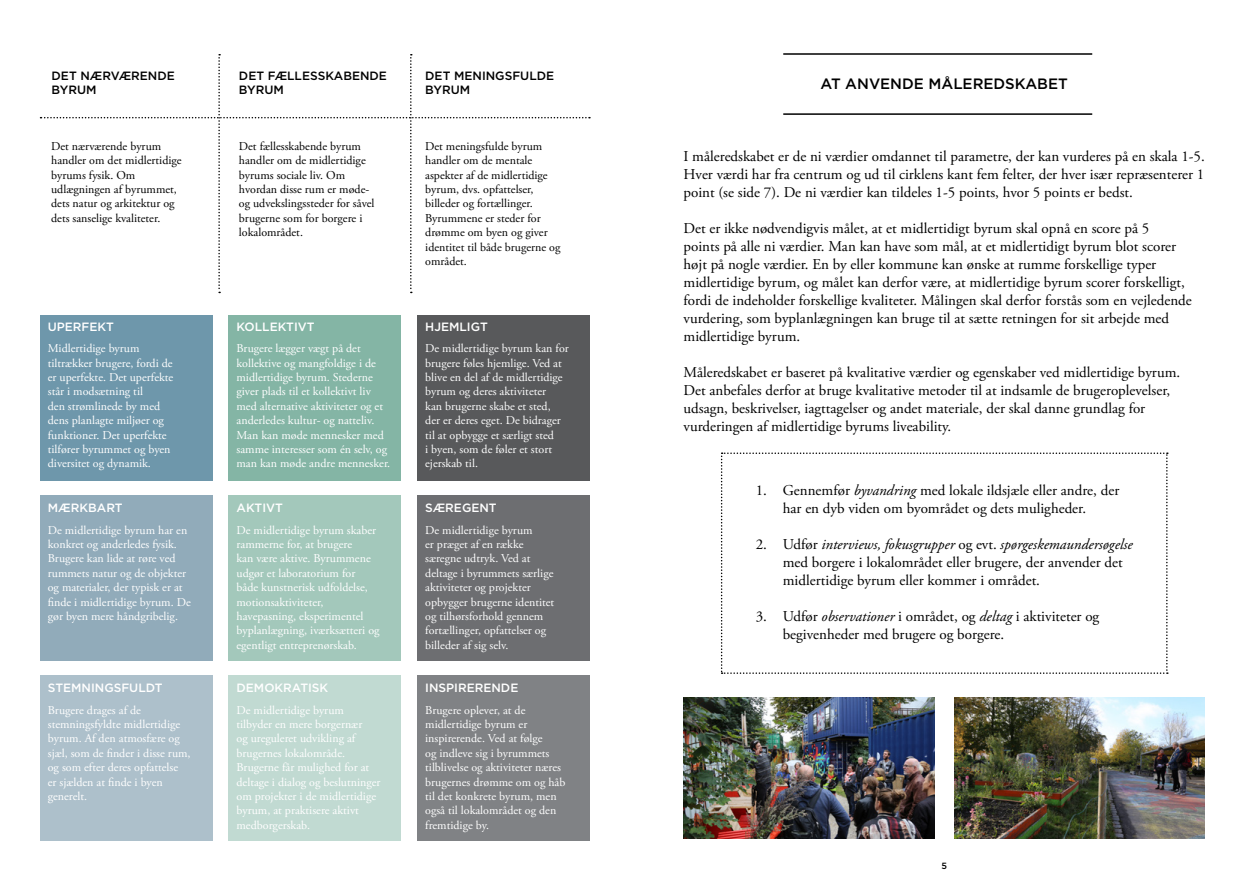
<style>
.page{position:relative;width:1259px;height:893px;background:#fff}
.page>*{position:absolute;margin:0;border:0;box-sizing:border-box;transform-origin:0 0}
.t1{font:15px/18px "Adobe Garamond Pro";color:#000}
.t2{font:500 15px "Gotham";color:#000}
.t3{font:12px/14.4px "Adobe Garamond Pro";color:#fff}
.t4{font:12px/14.4px "Adobe Garamond Pro";color:#000}
.t5{font:500 12px "Gotham";color:#fff}
.t6{font:500 12px/14.4px "Gotham";color:#000}
.t7{font:500 9px "Gotham";color:#000}
.s1{font-style:italic}
</style>
<div class="page">
<div style="left:40px;top:495px;width:172px;height:166px;background:#91abba"></div>
<div style="left:40px;top:675px;width:172px;height:166px;background:#adc0cb"></div>
<div style="left:228px;top:315px;width:173px;height:166px;background:#84b5a5"></div>
<div style="left:228px;top:495px;width:173px;height:166px;background:#a3c8bb"></div>
<div style="left:228px;top:675px;width:173px;height:166px;background:#c1dad2"></div>
<div style="left:417px;top:315px;width:173px;height:166px;background:#58595b"></div>
<div style="left:417px;top:495px;width:173px;height:166px;background:#6d6e71"></div>
<div style="left:417px;top:675px;width:173px;height:166px;background:#808285"></div>
<div style="left:40px;top:315px;width:172px;height:166px;background:#6e97ab"></div>
<hr style="left:783px;top:53px;width:309px;height:2px;background:#000">
<hr style="left:783px;top:113px;width:309px;height:2px;background:#000">
<img style="left:683px;top:698px;width:251px;height:140px">
<img style="left:954px;top:698px;width:251px;height:140px">
<svg style="left:721px;top:452px;width:446px;height:222px"></svg>
<svg style="left:41px;top:54px;width:549px;height:239px"></svg>
<p class="t6" style="left:52px;top:68px;width:125px">DET NÆRVÆRENDE<br>BYRUM</p>
<p class="t6" style="left:239px;top:68px;width:150px">DET FÆLLESSKABENDE<br>BYRUM</p>
<p class="t6" style="left:425px;top:68px;width:130px">DET MENINGSFULDE<br>BYRUM</p>
<p class="t4" style="left:51px;top:139px;width:132px">Det nærværende byrum handler om det midlertidige byrums fysik. Om udlægningen af byrummet, dets natur og arkitektur og dets sanselige kvaliteter.</p>
<p class="t4" style="left:239px;top:139px;width:137px">Det fællesskabende byrum handler om de midlertidige byrums sociale liv. Om hvordan disse rum er møde&shy;og udvekslingssteder for såvel brugerne som for borgere i lokalområdet.</p>
<p class="t4" style="left:425px;top:139px;width:137px">Det meningsfulde byrum handler om de mentale aspekter af de midlertidige byrum, dvs. opfattelser, billeder og fortællinger.<br>Byrummene er steder for drømme om byen og giver identitet til både brugerne og området.</p>
<p class="t5" style="left:48px;top:318px;width:68px">UPERFEKT</p>
<p class="t3" style="left:48px;top:342px;width:127px">Midlertidige byrum tiltrækker brugere, fordi de er uperfekte. Det uperfekte står i modsætning til<br>den strømlinede by med dens planlagte miljøer og funktioner. Det uperfekte tilfører byrummet og byen diversitet og dynamik.</p>
<p class="t5" style="left:48px;top:500px;width:76px">MÆRKBART</p>
<p class="t3" style="left:48px;top:523px;width:144px">De midlertidige byrum har en konkret og anderledes fysik.<br>Brugere kan lide at røre ved rummets natur og de objekter og materialer, der typisk er at finde i midlertidige byrum. De gør byen mere håndgribelig.</p>
<p class="t5" style="left:48px;top:680px;width:116px">STEMNINGSFULDT</p>
<p class="t3" style="left:48px;top:703px;width:144px">Brugere drages af de stemningsfyldte midlertidige byrum. Af den atmosfære og sjæl, som de finder i disse rum, og som efter deres opfattelse<br>er sjælden at finde i byen generelt.</p>
<p class="t5" style="left:236px;top:318px;width:80px">KOLLEKTIVT</p>
<p class="t3" style="left:236px;top:342px;width:155px">Brugere lægger vægt på det kollektive og mangfoldige i de midlertidige byrum. Stederne giver plads til et kollektivt liv med alternative aktiviteter og et anderledes kultur- og natteliv.<br>Man kan møde mennesker med samme interesser som én selv, og man kan møde andre mennesker.</p>
<p class="t5" style="left:236px;top:500px;width:48px">AKTIVT</p>
<p class="t3" style="left:236px;top:523px;width:145px">De midlertidige byrum skaber rammerne for, at brugere<br>kan være aktive. Byrummene udgør et laboratorium for både kunstnerisk udfoldelse, motionsaktiviteter, havepasning, eksperimentel byplanlægning, iværksætteri og egentligt entreprenørskab.</p>
<p class="t5" style="left:236px;top:680px;width:93px">DEMOKRATISK</p>
<p class="t3" style="left:236px;top:703px;width:146px">De midlertidige byrum tilbyder en mere borgernær<br>og ureguleret udvikling af brugernes lokalområde.<br>Brugerne får mulighed for at deltage i dialog og beslutninger om projekter i de midlertidige byrum, at praktisere aktivt medborgerskab.</p>
<p class="t5" style="left:425px;top:318px;width:64px">HJEMLIGT</p>
<p class="t3" style="left:425px;top:342px;width:145px">De midlertidige byrum kan for brugere føles hjemlige. Ved at blive en del af de midlertidige byrum og deres aktiviteter<br>kan brugerne skabe et sted,<br>der er deres eget. De bidrager til at opbygge et særligt sted<br>i byen, som de føler et stort ejerskab til.</p>
<p class="t5" style="left:425px;top:500px;width:73px">SÆREGENT</p>
<p class="t3" style="left:425px;top:523px;width:131px">De midlertidige byrum<br>er præget af en række særegne udtryk. Ved at deltage i byrummets særlige aktiviteter og projekter opbygger brugerne identitet og tilhørsforhold gennem fortællinger, opfattelser og billeder af sig selv.</p>
<p class="t5" style="left:425px;top:680px;width:95px">INSPIRERENDE</p>
<p class="t3" style="left:425px;top:703px;width:142px">Brugere oplever, at de midlertidige byrum er inspirerende. Ved at følge<br>og indleve sig i byrummets tilblivelse og aktiviteter næres brugernes drømme om og håb til det konkrete byrum, men også til lokalområdet og den fremtidige by.</p>
<p class="t2" style="left:820px;top:74px;width:249px">AT ANVENDE MÅLEREDSKABET</p>
<p class="t1" style="left:683px;top:148px;width:523px;text-align:justify">I måleredskabet er de ni værdier omdannet til parametre, der kan vurderes på en skala 1-5.<br>Hver værdi har fra centrum og ud til cirklens kant fem felter, der hver især repræsenterer 1 point (se side 7). De ni værdier kan tildeles 1-5 points, hvor 5 points er bedst.</p>
<p class="t1" style="left:683px;top:220px;width:510px">Det er ikke nødvendigvis målet, at et midlertidigt byrum skal opnå en score på 5<br>points på alle ni værdier. Man kan have som mål, at et midlertidigt byrum blot scorer højt på nogle værdier. En by eller kommune kan ønske at rumme forskellige typer midlertidige byrum, og målet kan derfor være, at midlertidige byrum scorer forskelligt, fordi de indeholder forskellige kvaliteter. Målingen skal derfor forstås som en vejledende vurdering, som byplanlægningen kan bruge til at sætte retningen for sit arbejde med midlertidige byrum.</p>
<p class="t1" style="left:683px;top:364px;width:498px">Måleredskabet er baseret på kvalitative værdier og egenskaber ved midlertidige byrum.<br>Det anbefales derfor at bruge kvalitative metoder til at indsamle de brugeroplevelser, udsagn, beskrivelser, iagttagelser og andet materiale, der skal danne grundlag for vurderingen af midlertidige byrums liveability.</p>
<p class="t1" style="left:756px;top:481px;width:365px;text-align:center">1. Gennemfør <span class="s1">byvandring</span> med lokale ildsjæle eller andre, der har en dyb viden om byområdet og dets muligheder.</p>
<p class="t1" style="left:783px;top:535px;width:351px;text-indent:-27px">2. Udfør <span class="s1">interviews, fokusgrupper</span> og evt. <span class="s1">spørgeskemaundersøgelse </span>med borgere i lokalområdet eller brugere, der anvender det midlertidige byrum eller kommer i området.</p>
<p class="t1" style="left:783px;top:607px;width:318px;text-indent:-27px">3. Udfør <span class="s1">observationer</span> i området, og <span class="s1">deltag</span> i aktiviteter og begivenheder med brugere og borgere.</p>
<p class="t7" style="left:941px;top:860px;width:7px">5</p>
</div>
